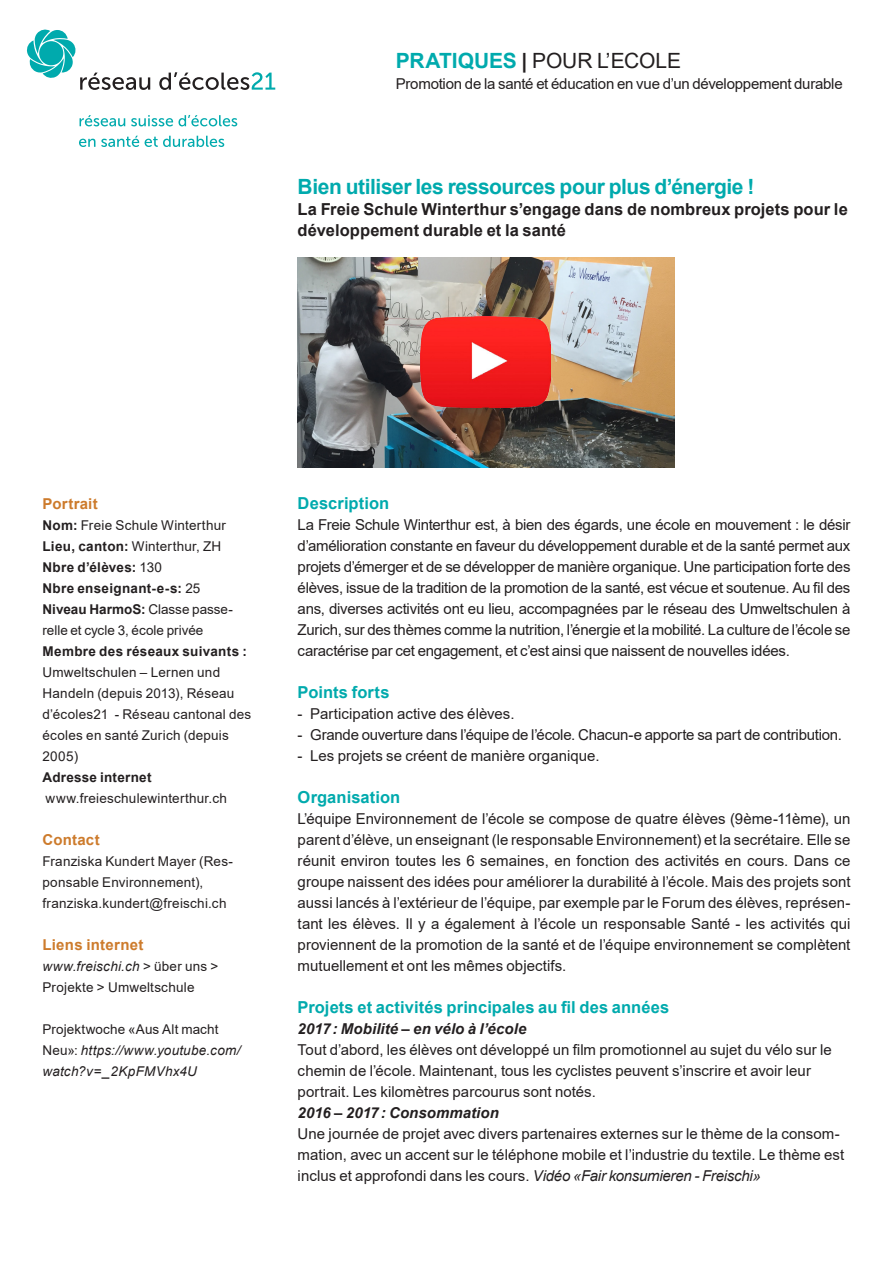
<style>
.page{position:relative;width:893px;height:1263px;background:#fff}
.page>*{position:absolute;margin:0;border:0;box-sizing:border-box;transform-origin:0 0}
._1_Titel_18_pt{font:700 21px "Arial";letter-spacing:-.02em;color:#00aaad}
._1_Titel_18_pt-2{font:21px "Arial";letter-spacing:-.005em;color:#231f20}
._1_Untertitel_11_pt{font:700 16.5px/21px "Arial";letter-spacing:.005em;color:#231f20}
._1_Untertitel_11_pt-2{font:700 16.5px "Arial";letter-spacing:.005em;color:#00aaad}
._1_Untertitel_9_pt{font:15px/21px "Arial";letter-spacing:-.005em;color:#231f20;text-align:justify}
._1_Untertitel_11_pt-3{font:15px/21px "Arial";letter-spacing:.005em;color:#231f20}
._1_Titel_18_pt-3{font:15px "Arial";letter-spacing:-.015em;color:#231f20}
._1_Untertitel_11_pt-4{font:italic 700 15px "Arial";letter-spacing:.005em;color:#231f20}
._1_Untertitel_11_pt-5{font:700 15px "Arial";letter-spacing:.015em;color:#cd7b2c}
._2_Grundschrift_9_pt{font:700 15px "Arial";letter-spacing:.02em;color:#cd7b2c}
._2_Grundschrift_9_pt-2{font:13.5px/21px "Arial";letter-spacing:.015em;color:#231f20}
._2_Grundschrift_9_pt-3{font:italic 13.5px/21px "Arial";letter-spacing:.02em;color:#231f20}
._2_Grundschrift_9_pt-4{font:700 13.5px "Arial";letter-spacing:.02em;color:#231f20}
._1_Untertitel_11_pt-6{font:700 13.5px "Arial";letter-spacing:.02em;color:#231f20}
.s1{font-weight:700;color:#00aaad}
.s2{font-weight:700}
.s3{font-weight:400}
.s4{font-style:italic}
.s5{font-style:normal}
</style>
<div class="page">
<svg style="left:79px;top:136px;width:145px;height:11px"></svg>
<svg style="left:80px;top:115px;width:157px;height:11px"></svg>
<svg style="left:26px;top:29px;width:249px;height:61px"></svg>
<img style="left:298px;top:257px;width:376px;height:210px">
<img style="left:421px;top:317px;width:130px;height:91px">
<p class="_1_Titel_18_pt-2" style="left:396px;top:46px;width:287px"><span class="s1">PRATIQUES</span> <span class="s2">|</span> POUR L’ECOLE</p>
<p class="_1_Titel_18_pt-3" style="left:396px;top:73px;width:448px">Promotion de la santé et éducation en vue d’un développement durable</p>
<p class="_1_Titel_18_pt" style="left:298px;top:172px;width:458px">Bien utiliser les ressources pour plus d’énergie !</p>
<p class="_1_Untertitel_11_pt" style="left:298px;top:199px;width:552px">La Freie Schule Winterthur s’engage dans de nombreux projets pour le développement durable et la santé</p>
<p class="_1_Untertitel_11_pt-5" style="left:43px;top:493px;width:57px">Portrait</p>
<p class="_2_Grundschrift_9_pt-2" style="left:43px;top:515px;width:185px"><span class="s2">Nom:</span> Freie Schule Winterthur</p>
<p class="_2_Grundschrift_9_pt-2" style="left:43px;top:536px;width:180px"><span class="s2">Lieu, canton:</span> Winterthur, ZH</p>
<p class="_2_Grundschrift_9_pt-4" style="left:43px;top:558px;width:121px">Nbre d’élèves: <span class="s3">130</span></p>
<p class="_2_Grundschrift_9_pt-4" style="left:43px;top:579px;width:159px">Nbre enseignant-e-s: <span class="s3">25</span></p>
<p class="_2_Grundschrift_9_pt-2" style="left:43px;top:599px;width:192px"><span class="s2">Niveau HarmoS:</span> Classe passe&shy;relle et cycle 3, école privée</p>
<p class="_2_Grundschrift_9_pt-2" style="left:43px;top:641px;width:210px"><span class="s2">Membre des réseaux suivants :<br></span>Umweltschulen – Lernen und<br>Handeln (depuis 2013), Réseau d’écoles21 - Réseau cantonal des écoles en santé Zurich (depuis<br>2005)</p>
<p class="_1_Untertitel_11_pt-6" style="left:43px;top:768px;width:111px">Adresse internet</p>
<p class="_2_Grundschrift_9_pt-2" style="left:46px;top:788px;width:183px">www.freieschulewinterthur.ch</p>
<p class="_1_Untertitel_11_pt-5" style="left:43px;top:829px;width:59px">Contact</p>
<p class="_2_Grundschrift_9_pt-2" style="left:43px;top:851px;width:192px">Franziska Kundert Mayer (Res&shy;ponsable Environnement), franziska.kundert@freischi.ch</p>
<p class="_2_Grundschrift_9_pt" style="left:43px;top:934px;width:102px">Liens internet</p>
<p class="_2_Grundschrift_9_pt-2" style="left:43px;top:956px;width:177px"><span class="s4">www.freischi.ch</span> &gt; über uns &gt;<br>Projekte &gt; Umweltschule</p>
<p class="_2_Grundschrift_9_pt-3" style="left:43px;top:1019px;width:200px"><span class="s5">Projektwoche «Aus Alt macht<br>Neu»:</span> https://www.youtube.com/ watch?v=_2KpFMVhx4U</p>
<p class="_1_Untertitel_11_pt-2" style="left:298px;top:492px;width:93px">Description</p>
<p class="_1_Untertitel_9_pt" style="left:298px;top:514px;width:554px">La Freie Schule Winterthur est, à bien des égards, une école en mouvement : le désir d’amélioration constante en faveur du développement durable et de la santé permet aux projets d’émerger et de se développer de manière organique. Une participation forte des élèves, issue de la tradition de la promotion de la santé, est vécue et soutenue. Au fil des ans, diverses activités ont eu lieu, accompagnées par le réseau des Umweltschulen à Zurich, sur des thèmes comme la nutrition, l’énergie et la mobilité. La culture de l’école se caractérise par cet engagement, et c’est ainsi que naissent de nouvelles idées.</p>
<p class="_1_Untertitel_11_pt-2" style="left:298px;top:681px;width:93px">Points forts</p>
<p class="_1_Untertitel_9_pt" style="left:298px;top:703px;width:218px">- Participation active des élèves.</p>
<p class="_1_Untertitel_9_pt" style="left:298px;top:724px;width:546px">- Grande ouverture dans l’équipe de l’école. Chacun-e apporte sa part de contribution.</p>
<p class="_1_Untertitel_9_pt" style="left:298px;top:745px;width:303px">- Les projets se créent de manière organique.</p>
<p class="_1_Untertitel_11_pt-2" style="left:298px;top:786px;width:104px">Organisation</p>
<p class="_1_Untertitel_9_pt" style="left:298px;top:808px;width:554px">L’équipe Environnement de l’école se compose de quatre élèves (9ème-11ème), un parent d’élève, un enseignant (le responsable Environnement) et la secrétaire. Elle se réunit environ toutes les 6 semaines, en fonction des activités en cours. Dans ce groupe naissent des idées pour améliorer la durabilité à l’école. Mais des projets sont aussi lancés à l’extérieur de l’équipe, par exemple par le Forum des élèves, représen&shy;tant les élèves. Il y a également à l’école un responsable Santé - les activités qui proviennent de la promotion de la santé et de l’équipe environnement se complètent mutuellement et ont les mêmes objectifs.</p>
<p class="_1_Untertitel_11_pt-2" style="left:298px;top:996px;width:373px">Projets et activités principales au fil des années</p>
<p class="_1_Untertitel_11_pt-4" style="left:298px;top:1019px;width:230px">2017: Mobilité – en vélo à l’école</p>
<p class="_1_Untertitel_11_pt-3" style="left:298px;top:1039px;width:536px">Tout d’abord, les élèves ont développé un film promotionnel au sujet du vélo sur le chemin de l’école. Maintenant, tous les cyclistes peuvent s’inscrire et avoir leur portrait. Les kilomètres parcourus sont notés.</p>
<p class="_1_Untertitel_11_pt-4" style="left:298px;top:1103px;width:203px">2016 – 2017: Consommation</p>
<p class="_1_Untertitel_11_pt-3" style="left:298px;top:1123px;width:548px">Une journée de projet avec divers partenaires externes sur le thème de la consom&shy;mation, avec un accent sur le téléphone mobile et l’industrie du textile. Le thème est inclus et approfondi dans les cours. <span class="s4">Vidéo «Fair konsumieren - Freischi»</span></p>
</div>
